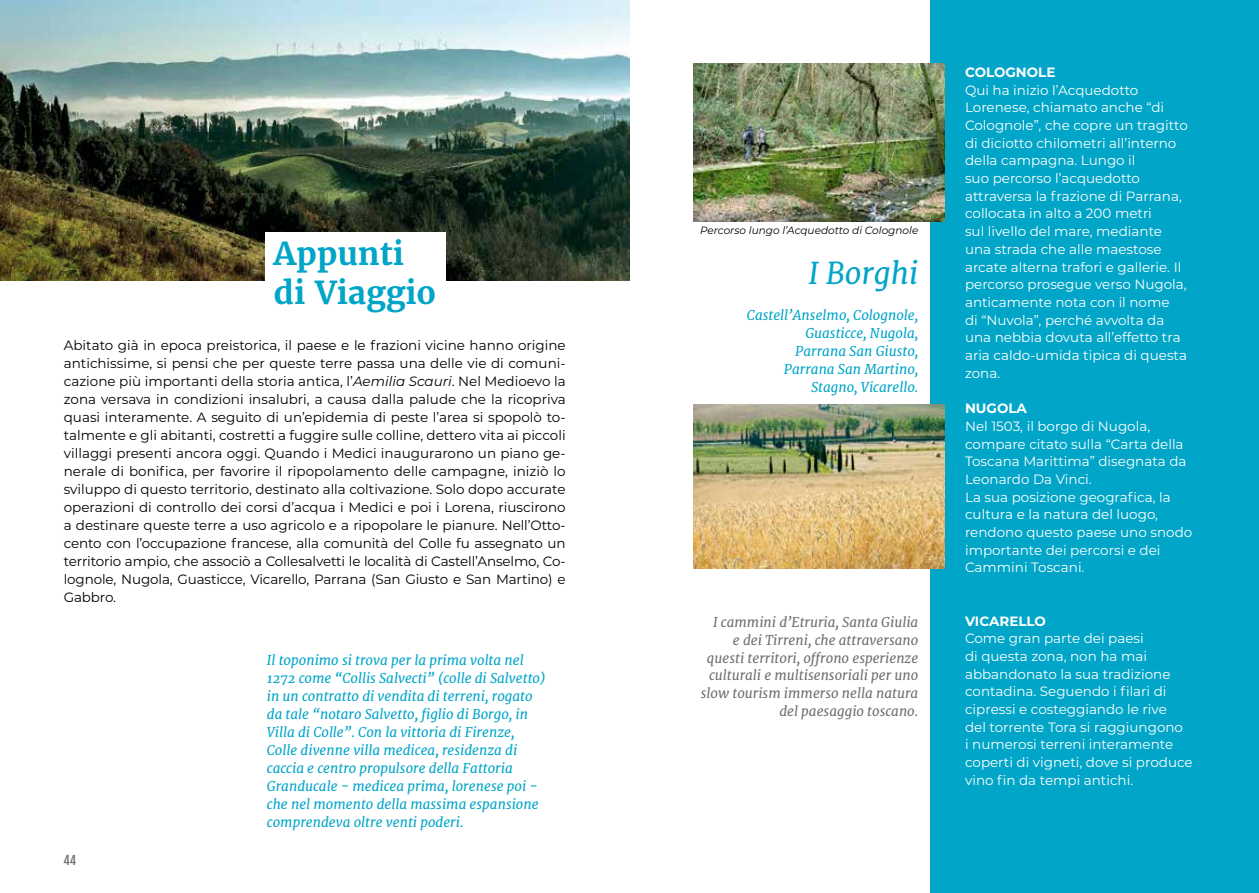
<style>
.page{position:relative;width:1259px;height:893px;background:#fff}
.page>*{position:absolute;margin:0;border:0;box-sizing:border-box;transform-origin:0 0}
.t1{font:700 31.5px/39px "Merriweather";color:#00a5c8}
.t2{font:italic 30px "Merriweather";color:#00a5c8}
.t3{font:13.5px/18px "Montserrat";letter-spacing:-.01em;color:#000;text-align:justify}
.t4{font:13.5px/17.7px "Montserrat";color:#fff}
.t5{font:italic 13.5px/18px "Merriweather";color:#00a5c8}
.t6{font:italic 13.5px/17.7px "Merriweather";color:#706f6f;text-align:right}
.t7{font:700 13.5px "Montserrat";color:#fff}
.t8{font:12px "Fjalla One";color:#706f6f}
.t9{font:italic 10.5px "Montserrat";color:#000}
.s1{font-style:italic}
</style>
<div class="page">
<img style="left:0;top:0;width:629px;height:281px">
<div style="left:265px;top:232px;width:180px;height:92px;background:#fff"></div>
<div style="left:930px;top:0;width:329px;height:893px;background:#00a5c8"></div>
<img style="left:693px;top:64px;width:251px;height:157px">
<img style="left:693px;top:404px;width:251px;height:164px">
<h1 class="t1" style="left:274px;top:234px;width:163px">Appunti di Viaggio</h1>
<p class="t3" style="left:64px;top:336px;width:503px">Abitato già in epoca preistorica, il paese e le frazioni vicine hanno origine antichissime, si pensi che per queste terre passa una delle vie di comuni&shy;cazione più importanti della storia antica, l’<span class="s1">Aemilia Scauri</span>. Nel Medioevo la zona versava in condizioni insalubri, a causa dalla palude che la ricopriva quasi interamente. A seguito di un’epidemia di peste l’area si spopolò to&shy;talmente e gli abitanti, costretti a fuggire sulle colline, dettero vita ai piccoli villaggi presenti ancora oggi. Quando i Medici inaugurarono un piano ge&shy;nerale di bonifica, per favorire il ripopolamento delle campagne, iniziò lo sviluppo di questo territorio, destinato alla coltivazione. Solo dopo accurate operazioni di controllo dei corsi d’acqua i Medici e poi i Lorena, riuscirono a destinare queste terre a uso agricolo e a ripopolare le pianure. Nell’Otto&shy;cento con l’occupazione francese, alla comunità del Colle fu assegnato un territorio ampio, che associò a Collesalvetti le località di Castell’Anselmo, Co&shy;lognole, Nugola, Guasticce, Vicarello, Parrana (San Giusto e San Martino) e Gabbro.</p>
<p class="t8" style="left:63px;top:853px;width:14px">44</p>
<p class="t5" style="left:267px;top:651px;width:280px">Il toponimo si trova per la prima volta nel 1272 come “Collis Salvecti” (colle di Salvetto) in un contratto di vendita di terreni, rogato da tale “notaro Salvetto, figlio di Borgo, in Villa di Colle”. Con la vittoria di Firenze, Colle divenne villa medicea, residenza di caccia e centro propulsore della Fattoria Granducale - medicea prima, lorenese poi - che nel momento della massima espansione comprendeva oltre venti poderi.</p>
<p class="t9" style="left:700px;top:223px;width:220px">Percorso lungo l’Acquedotto di Colognole</p>
<h2 class="t2" style="left:808px;top:255px;width:111px">I Borghi</h2>
<p class="t5" style="left:747px;top:306px;width:173px;text-align:right">Castell’Anselmo, Colognole,<br>Guasticce, Nugola,<br>Parrana San Giusto,<br>Parrana San Martino,<br>Stagno, Vicarello.</p>
<p class="t6" style="left:701px;top:614px;width:219px">I cammini d’Etruria, Santa Giulia<br>e dei Tirreni, che attraversano questi territori, offrono esperienze culturali e multisensoriali per uno slow tourism immerso nella natura del paesaggio toscano.</p>
<p class="t7" style="left:965px;top:62px;width:92px">COLOGNOLE</p>
<p class="t4" style="left:965px;top:80px;width:224px">Qui ha inizio l’Acquedotto<br>Lorenese, chiamato anche “di<br>Colognole”, che copre un tragitto di diciotto chilometri all’interno della campagna. Lungo il<br>suo percorso l’acquedotto attraversa la frazione di Parrana, collocata in alto a 200 metri<br>sul livello del mare, mediante una strada che alle maestose arcate alterna trafori e gallerie. Il percorso prosegue verso Nugola, anticamente nota con il nome<br>di “Nuvola”, perché avvolta da una nebbia dovuta all’effetto tra aria caldo-umida tipica di questa zona.</p>
<p class="t7" style="left:965px;top:399px;width:63px">NUGOLA</p>
<p class="t4" style="left:965px;top:417px;width:229px">Nel 1503, il borgo di Nugola, compare citato sulla “Carta della<br>Toscana Marittima” disegnata da<br>Leonardo Da Vinci.<br>La sua posizione geografica, la cultura e la natura del luogo, rendono questo paese uno snodo importante dei percorsi e dei<br>Cammini Toscani.</p>
<p class="t7" style="left:965px;top:611px;width:82px">VICARELLO</p>
<p class="t4" style="left:965px;top:629px;width:229px">Come gran parte dei paesi<br>di questa zona, non ha mai abbandonato la sua tradizione contadina. Seguendo i filari di cipressi e costeggiando le rive<br>del torrente Tora si raggiungono<br>i numerosi terreni interamente coperti di vigneti, dove si produce vino fin da tempi antichi.</p>
</div>
